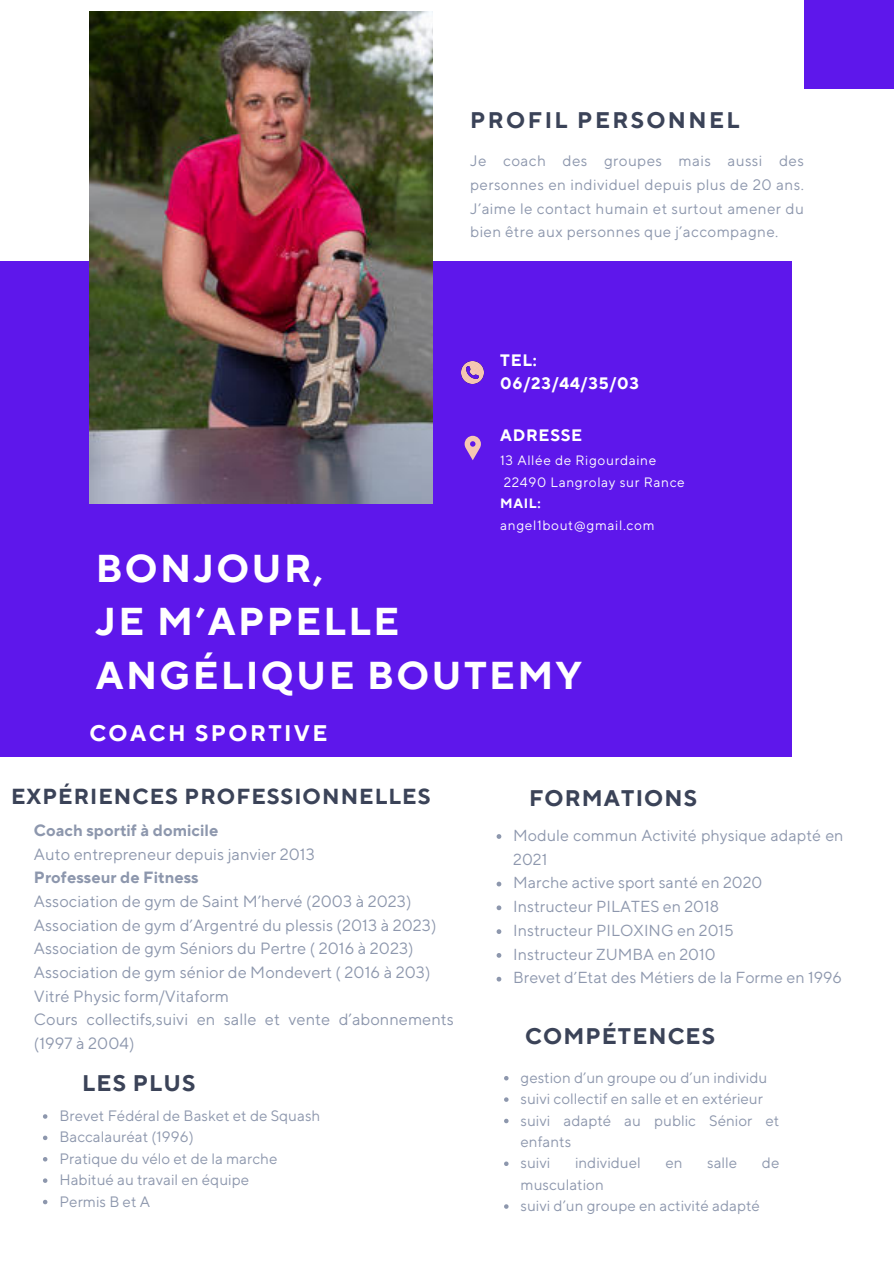
<style>
.page{position:relative;width:894px;height:1264px;background:#fff}
.page>*{position:absolute;margin:0;border:0;box-sizing:border-box;transform-origin:0 0}
.t1{font:700 38.7px "TT Norms Pro";letter-spacing:.06em;color:#fff}
.t2{font:700 22.5px "TT Norms Pro";letter-spacing:.05em;color:#3b4358}
.t3{font:700 22.5px "TT Norms Pro";letter-spacing:.11em;color:#3b4358}
.t4{font:700 22.5px "TT Norms Pro";letter-spacing:.11em;color:#fff}
.t5{font:700 21.75px "TT Norms Pro";letter-spacing:.05em;color:#3b4358}
.t6{font:700 16.5px "TT Norms Pro";letter-spacing:.05em;color:#fff}
.t7{font:16.2px/23.7px "TT Norms Pro";letter-spacing:.005em;color:#8d97ad}
.t8{font:700 16.2px "TT Norms Pro";letter-spacing:.005em;color:#8d97ad}
.t9{font:15.9px/23.7px "TT Norms Pro";letter-spacing:.005em;color:#8d97ad}
.t10{font:15.15px/23.9px "TT Norms Pro";letter-spacing:.03em;color:#8d97ad;text-align:justify}
.t11{font:15px/21.3px "TT Norms Pro";letter-spacing:.005em;color:#8d97ad}
.t12{font:13.5px "TT Norms Pro";letter-spacing:.05em;color:#fff}
.t13{font:700 13.5px "TT Norms Pro";color:#fff}
</style>
<div class="page">
<div style="left:0;top:261px;width:792px;height:495px;background:#5e17eb"></div>
<img style="left:89px;top:11px;width:343px;height:492px">
<div style="left:804px;top:0;width:89px;height:89px;background:#5e17eb"></div>
<svg style="left:464px;top:436px;width:17px;height:24px"></svg>
<img style="left:461px;top:362px;width:22px;height:21px">
<svg style="left:496px;top:834px;width:5px;height:4px"></svg>
<svg style="left:496px;top:881px;width:5px;height:5px"></svg>
<svg style="left:496px;top:905px;width:5px;height:5px"></svg>
<svg style="left:496px;top:929px;width:5px;height:5px"></svg>
<svg style="left:496px;top:953px;width:5px;height:4px"></svg>
<svg style="left:496px;top:976px;width:5px;height:5px"></svg>
<svg style="left:43px;top:1114px;width:4px;height:4px"></svg>
<svg style="left:43px;top:1135px;width:4px;height:5px"></svg>
<svg style="left:43px;top:1157px;width:4px;height:4px"></svg>
<svg style="left:43px;top:1178px;width:4px;height:4px"></svg>
<svg style="left:43px;top:1199px;width:4px;height:5px"></svg>
<svg style="left:504px;top:1076px;width:4px;height:4px"></svg>
<svg style="left:504px;top:1097px;width:4px;height:4px"></svg>
<svg style="left:504px;top:1118px;width:4px;height:5px"></svg>
<svg style="left:504px;top:1161px;width:4px;height:4px"></svg>
<svg style="left:504px;top:1204px;width:4px;height:4px"></svg>
<p class="t3" style="left:470px;top:106px;width:271px">PROFIL PERSONNEL</p>
<p class="t10" style="left:470px;top:149px;width:335px">Je coach des groupes mais aussi des personnes en individuel depuis plus de 20 ans.<br>J’aime le contact humain et surtout amener du bien être aux personnes que j’accompagne.</p>
<p class="t6" style="left:500px;top:351px;width:38px">TEL:</p>
<p class="t6" style="left:500px;top:373px;width:140px">06/23/44/35/03</p>
<p class="t6" style="left:500px;top:425px;width:84px">ADRESSE</p>
<p class="t12" style="left:500px;top:452px;width:157px">13 Allée de Rigourdaine</p>
<p class="t12" style="left:503px;top:474px;width:182px">22490 Langrolay sur Rance</p>
<p class="t13" style="left:500px;top:495px;width:42px">MAIL:</p>
<p class="t12" style="left:500px;top:516px;width:156px">angel1bout@gmail.com</p>
<p class="t1" style="left:96px;top:545px;width:229px">BONJOUR,</p>
<p class="t1" style="left:96px;top:598px;width:305px">JE M’APPELLE</p>
<p class="t1" style="left:96px;top:652px;width:487px">ANGÉLIQUE BOUTEMY</p>
<p class="t4" style="left:89px;top:719px;width:240px">COACH SPORTIVE</p>
<p class="t5" style="left:11px;top:783px;width:421px">EXPÉRIENCES PROFESSIONNELLES</p>
<p class="t8" style="left:34px;top:820px;width:186px">Coach sportif à domicile</p>
<p class="t7" style="left:34px;top:842px;width:282px">Auto entrepreneur depuis janvier 2013</p>
<p class="t8" style="left:34px;top:867px;width:166px">Professeur de Fitness</p>
<p class="t7" style="left:34px;top:890px;width:379px">Association de gym de Saint M’hervé (2003 à 2023)</p>
<p class="t7" style="left:34px;top:913px;width:404px">Association de gym d’Argentré du plessis (2013 à 2023)</p>
<p class="t7" style="left:34px;top:937px;width:381px">Association de gym Séniors du Pertre ( 2016 à 2023)</p>
<p class="t7" style="left:34px;top:961px;width:398px">Association de gym sénior de Mondevert ( 2016 à 203)</p>
<p class="t7" style="left:34px;top:984px;width:196px">Vitré Physic form/Vitaform</p>
<p class="t7" style="left:34px;top:1008px;width:421px">Cours collectifs,suivi en salle et vente d’abonnements (1997 à 2004)</p>
<p class="t2" style="left:82px;top:1069px;width:115px">LES PLUS</p>
<p class="t11" style="left:59px;top:1105px;width:262px">Brevet Fédéral de Basket et de Squash</p>
<p class="t11" style="left:59px;top:1127px;width:136px">Baccalauréat (1996)</p>
<p class="t11" style="left:59px;top:1148px;width:219px">Pratique du vélo et de la marche</p>
<p class="t11" style="left:59px;top:1169px;width:191px">Habitué au travail en équipe</p>
<p class="t11" style="left:59px;top:1191px;width:92px">Permis B et A</p>
<p class="t2" style="left:529px;top:784px;width:169px">FORMATIONS</p>
<p class="t9" style="left:513px;top:824px;width:332px">Module commun Activité physique adapté en<br>2021</p>
<p class="t9" style="left:513px;top:871px;width:251px">Marche active sport santé en 2020</p>
<p class="t9" style="left:513px;top:895px;width:207px">Instructeur PILATES en 2018</p>
<p class="t9" style="left:513px;top:919px;width:222px">Instructeur PILOXING en 2015</p>
<p class="t9" style="left:513px;top:942px;width:204px">Instructeur ZUMBA en 2010</p>
<p class="t9" style="left:513px;top:966px;width:330px">Brevet d’Etat des Métiers de la Forme en 1996</p>
<p class="t2" style="left:525px;top:1022px;width:191px">COMPÉTENCES</p>
<p class="t11" style="left:520px;top:1067px;width:248px">gestion d’un groupe ou d’un individu</p>
<p class="t11" style="left:520px;top:1088px;width:244px">suivi collectif en salle et en extérieur</p>
<p class="t11" style="left:520px;top:1110px;width:260px">suivi adapté au public Sénior et enfants</p>
<p class="t11" style="left:520px;top:1152px;width:31px">suivi</p>
<p class="t11" style="left:575px;top:1152px;width:67px">individuel</p>
<p class="t11" style="left:665px;top:1152px;width:19px">en</p>
<p class="t11" style="left:707px;top:1152px;width:32px">salle</p>
<p class="t11" style="left:761px;top:1152px;width:19px">de</p>
<p class="t11" style="left:520px;top:1174px;width:85px">musculation</p>
<p class="t11" style="left:520px;top:1195px;width:241px">suivi d’un groupe en activité adapté</p>
</div>
